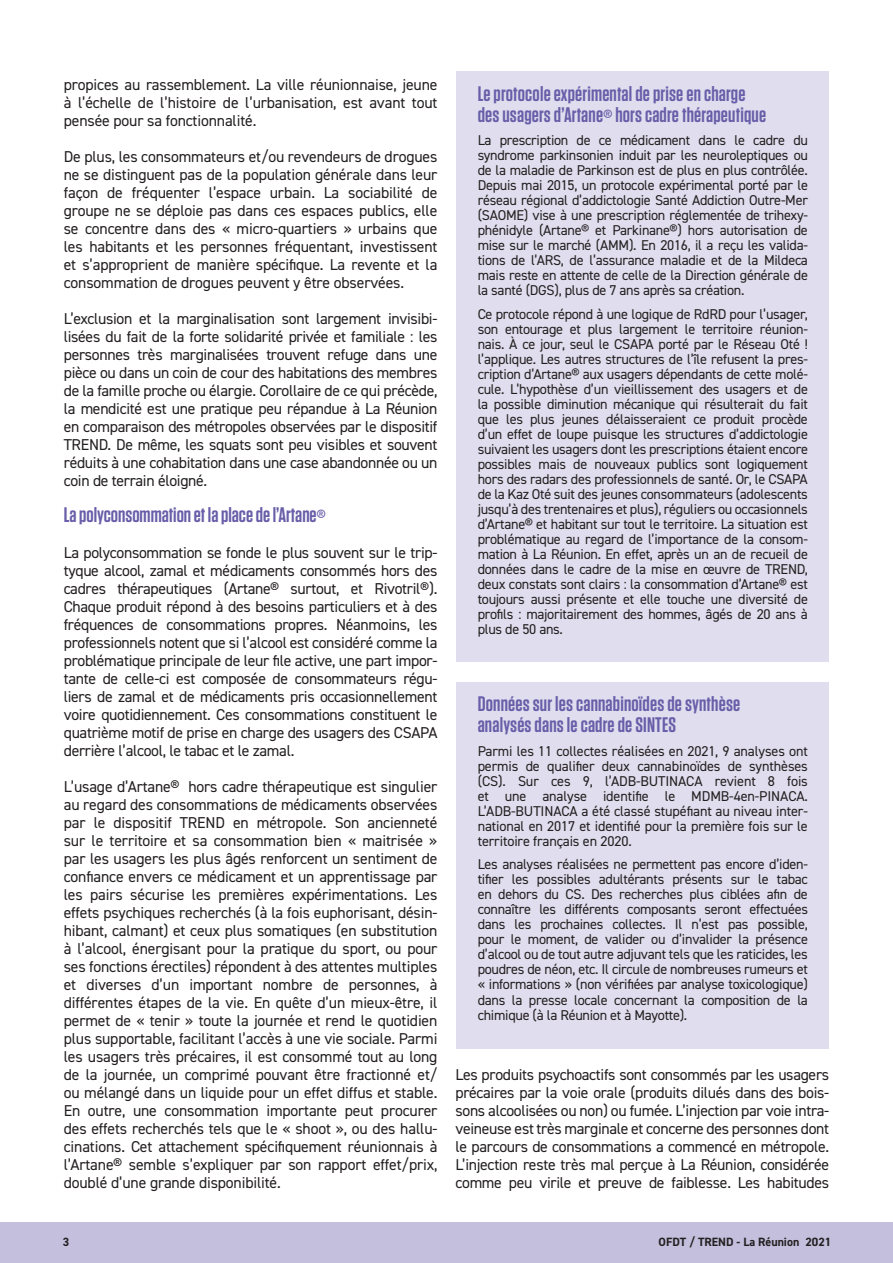
<style>
.page{position:relative;width:893px;height:1263px;background:#fff}
.page>*{position:absolute;margin:0;border:0;box-sizing:border-box;transform-origin:0 0}
.t1{font:600 21px/21px "Tungsten";letter-spacing:.01em;color:#685ea9}
.t2{font:15.75px/18px "DIN2014";letter-spacing:-.02em;color:#231f20;text-align:justify}
.t3{font:14.25px/15px "DIN2014";letter-spacing:-.02em;color:#231f20;text-align:justify}
.t4{font:700 12px "DIN2014";color:#231f20}
.s1{font-family:"DIN2014";font-weight:400;font-size:16.5px}
</style>
<div class="page">
<div style="left:0;top:1222px;width:893px;height:41px;background:#c3bfdc"></div>
<div style="left:456px;top:71px;width:373px;height:590px;background:#e0deee"></div>
<div style="left:456px;top:682px;width:373px;height:366px;background:#e0deee"></div>
<p class="t2" style="left:64px;top:75px;width:375px">propices au rassemblement. La ville réunionnaise, jeune à l’échelle de l’histoire de l’urbanisation, est avant tout pensée pour sa fonctionnalité.</p>
<p class="t2" style="left:64px;top:147px;width:375px">De plus, les consommateurs et/ou revendeurs de drogues ne se distinguent pas de la population générale dans leur façon de fréquenter l’espace urbain. La sociabilité de groupe ne se déploie pas dans ces espaces publics, elle se concentre dans des « micro-quartiers » urbains que les habitants et les personnes fréquentant, investissent et s’approprient de manière spécifique. La revente et la consommation de drogues peuvent y être observées.</p>
<p class="t2" style="left:64px;top:309px;width:375px">L’exclusion et la marginalisation sont largement invisibi&shy;lisées du fait de la forte solidarité privée et familiale : les personnes très marginalisées trouvent refuge dans une pièce ou dans un coin de cour des habitations des membres de la famille proche ou élargie. Corollaire de ce qui précède, la mendicité est une pratique peu répandue à La Réunion en comparaison des métropoles observées par le dispositif TREND. De même, les squats sont peu visibles et souvent réduits à une cohabitation dans une case abandonnée ou un coin de terrain éloigné.</p>
<h1 class="t1" style="left:64px;top:505px;width:264px">La polyconsommation et la place de l’Artane<span class="s1">®</span></h1>
<p class="t2" style="left:64px;top:543px;width:375px">La polyconsommation se fonde le plus souvent sur le trip&shy;tyque alcool, zamal et médicaments consommés hors des cadres thérapeutiques (Artane® surtout, et Rivotril®).<br>Chaque produit répond à des besoins particuliers et à des fréquences de consommations propres. Néanmoins, les professionnels notent que si l’alcool est considéré comme la problématique principale de leur file active, une part impor&shy;tante de celle-ci est composée de consommateurs régu&shy;liers de zamal et de médicaments pris occasionnellement voire quotidiennement. Ces consommations constituent le quatrième motif de prise en charge des usagers des CSAPA derrière l’alcool, le tabac et le zamal.</p>
<p class="t2" style="left:64px;top:777px;width:375px">L’usage d’Artane® hors cadre thérapeutique est singulier au regard des consommations de médicaments observées par le dispositif TREND en métropole. Son ancienneté sur le territoire et sa consommation bien « maitrisée » par les usagers les plus âgés renforcent un sentiment de confiance envers ce médicament et un apprentissage par les pairs sécurise les premières expérimentations. Les effets psychiques recherchés (à la fois euphorisant, désin&shy;hibant, calmant) et ceux plus somatiques (en substitution à l’alcool, énergisant pour la pratique du sport, ou pour ses fonctions érectiles) répondent à des attentes multiples et diverses d’un important nombre de personnes, à différentes étapes de la vie. En quête d’un mieux-être, il permet de « tenir » toute la journée et rend le quotidien plus supportable, facilitant l’accès à une vie sociale. Parmi les usagers très précaires, il est consommé tout au long de la journée, un comprimé pouvant être fractionné et/ ou mélangé dans un liquide pour un effet diffus et stable.<br>En outre, une consommation importante peut procurer des effets recherchés tels que le « shoot », ou des hallu&shy;cinations. Cet attachement spécifiquement réunionnais à l’Artane® semble s’expliquer par son rapport effet/prix, doublé d’une grande disponibilité.</p>
<h1 class="t1" style="left:478px;top:83px;width:290px">Le protocole expérimental de prise en charge des usagers d’Artane<span class="s1">®</span> hors cadre thérapeutique</h1>
<p class="t3" style="left:478px;top:133px;width:332px">La prescription de ce médicament dans le cadre du syndrome parkinsonien induit par les neuroleptiques ou de la maladie de Parkinson est de plus en plus contrôlée.<br>Depuis mai 2015, un protocole expérimental porté par le réseau régional d’addictologie Santé Addiction Outre-Mer (SAOME) vise à une prescription réglementée de trihexy&shy;phénidyle (Artane® et Parkinane®) hors autorisation de mise sur le marché (AMM). En 2016, il a reçu les valida&shy;tions de l’ARS, de l’assurance maladie et de la Mildeca mais reste en attente de celle de la Direction générale de la santé (DGS), plus de 7 ans après sa création.</p>
<p class="t3" style="left:478px;top:306px;width:332px">Ce protocole répond à une logique de RdRD pour l’usager, son entourage et plus largement le territoire réunion&shy;nais. À ce jour, seul le CSAPA porté par le Réseau Oté ! l’applique. Les autres structures de l’île refusent la pres&shy;cription d’Artane® aux usagers dépendants de cette molé&shy;cule. L’hypothèse d’un vieillissement des usagers et de la possible diminution mécanique qui résulterait du fait que les plus jeunes délaisseraient ce produit procède d’un effet de loupe puisque les structures d’addictologie suivaient les usagers dont les prescriptions étaient encore possibles mais de nouveaux publics sont logiquement hors des radars des professionnels de santé. Or, le CSAPA de la Kaz Oté suit des jeunes consommateurs (adolescents jusqu’à des trentenaires et plus), réguliers ou occasionnels d’Artane® et habitant sur tout le territoire. La situation est problématique au regard de l’importance de la consom&shy;mation à La Réunion. En effet, après un an de recueil de données dans le cadre de la mise en œuvre de TREND, deux constats sont clairs : la consommation d’Artane® est toujours aussi présente et elle touche une diversité de profils : majoritairement des hommes, âgés de 20 ans à plus de 50 ans.</p>
<h1 class="t1" style="left:478px;top:694px;width:264px">Données sur les cannabinoïdes de synthèse analysés dans le cadre de SINTES</h1>
<p class="t3" style="left:478px;top:743px;width:332px">Parmi les 11 collectes réalisées en 2021, 9 analyses ont permis de qualifier deux cannabinoïdes de synthèses (CS). Sur ces 9, l’ADB-BUTINACA revient 8 fois et une analyse identifie le MDMB-4en-PINACA.<br>L’ADB-BUTINACA a été classé stupéfiant au niveau inter&shy;national en 2017 et identifié pour la première fois sur le territoire français en 2020.</p>
<p class="t3" style="left:478px;top:857px;width:332px">Les analyses réalisées ne permettent pas encore d’iden&shy;tifier les possibles adultérants présents sur le tabac en dehors du CS. Des recherches plus ciblées afin de connaître les différents composants seront effectuées dans les prochaines collectes. Il n’est pas possible, pour le moment, de valider ou d’invalider la présence d’alcool ou de tout autre adjuvant tels que les raticides, les poudres de néon, etc. Il circule de nombreuses rumeurs et « informations » (non vérifiées par analyse toxicologique) dans la presse locale concernant la composition de la chimique (à la Réunion et à Mayotte).</p>
<p class="t2" style="left:455px;top:1065px;width:375px">Les produits psychoactifs sont consommés par les usagers précaires par la voie orale (produits dilués dans des bois&shy;sons alcoolisées ou non) ou fumée. L’injection par voie intra&shy;veineuse est très marginale et concerne des personnes dont le parcours de consommations a commencé en métropole.<br>L’injection reste très mal perçue à La Réunion, considérée comme peu virile et preuve de faiblesse. Les habitudes</p>
<p class="t4" style="left:63px;top:1233px;width:8px">3</p>
<p class="t4" style="left:659px;top:1233px;width:174px">OFDT / TREND - La Réunion 2021</p>
</div>
